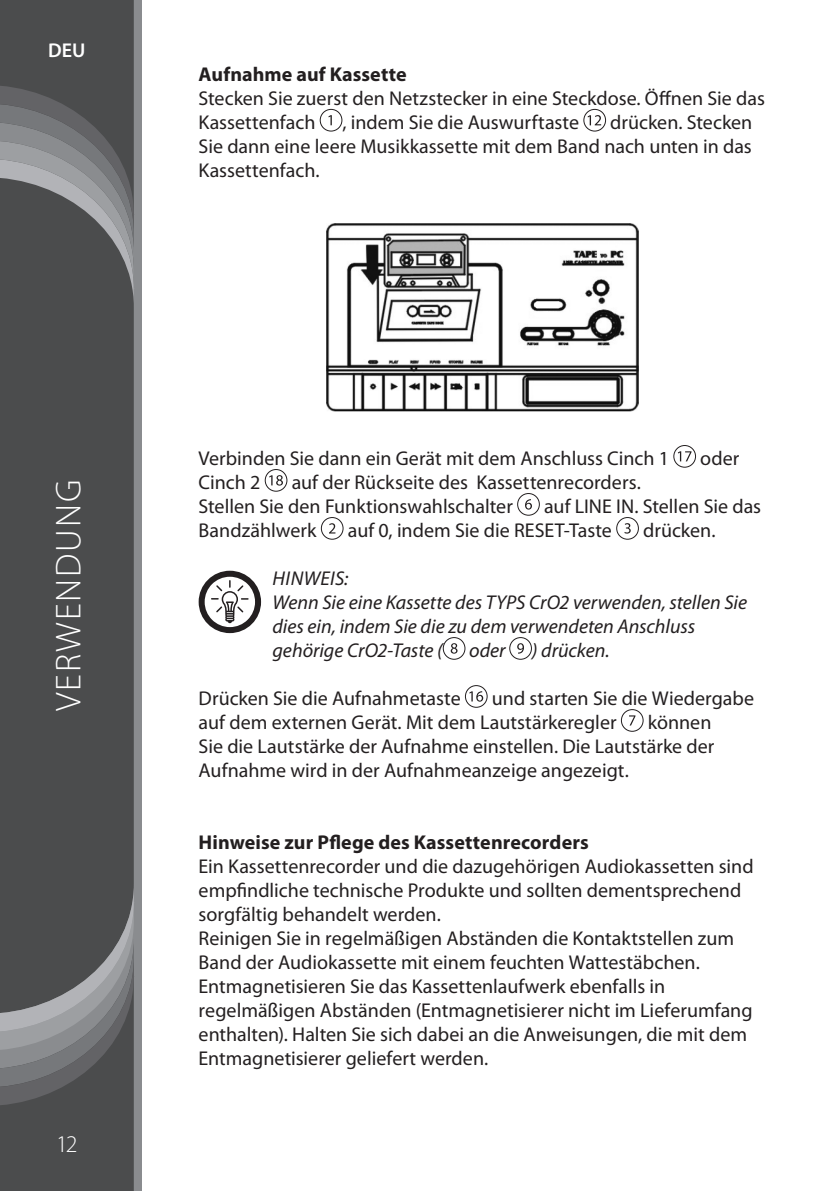
<style>
.page{position:relative;width:840px;height:1191px;background:#fff}
.page>*{position:absolute;margin:0;border:0;box-sizing:border-box;transform-origin:0 0}
.t1{font:300 36px "Myriad Pro";color:#fff}
.t2{font:300 24px "Myriad Pro";color:#fff}
.t3{font:20px/24px "Myriad Pro";color:#231f20}
.t4{font:italic 20px/24px "Myriad Pro";color:#231f20}
.t5{font:700 20px "Myriad Pro";letter-spacing:.005em;color:#231f20}
.t6{font:600 20px "Myriad Pro";color:#fff}
</style>
<div class="page">
<div style="left:0;top:0;width:142px;height:1191px;background:#8a8c8f"></div>
<div style="left:0;top:307px;width:134px;height:577px;background:#4b4c4d"></div>
<svg style="left:0;top:0;width:134px;height:307px;background:#5d5e60"></svg>
<svg style="left:0;top:884px;width:134px;height:307px;background:#5d5e60"></svg>
<svg style="left:320px;top:109px;width:22px;height:22px"></svg>
<div style="left:319px;top:109px;width:23px;height:23px;border:1px solid #231f20;border-radius:50%"></div>
<svg style="left:328px;top:115px;width:3px;height:10px"></svg>
<svg style="left:583px;top:109px;width:22px;height:22px"></svg>
<div style="left:583px;top:109px;width:22px;height:23px;border:1px solid #231f20;border-radius:50%"></div>
<svg style="left:587px;top:115px;width:14px;height:10px"></svg>
<img style="left:326px;top:223px;width:313px;height:189px">
<svg style="left:673px;top:445px;width:22px;height:22px"></svg>
<div style="left:673px;top:445px;width:22px;height:23px;border:1px solid #231f20;border-radius:50%"></div>
<svg style="left:677px;top:451px;width:14px;height:10px"></svg>
<svg style="left:265px;top:469px;width:22px;height:22px"></svg>
<div style="left:264px;top:469px;width:23px;height:23px;border:1px solid #231f20;border-radius:50%"></div>
<svg style="left:269px;top:475px;width:14px;height:10px"></svg>
<svg style="left:517px;top:493px;width:22px;height:22px"></svg>
<div style="left:517px;top:493px;width:22px;height:23px;border:1px solid #231f20;border-radius:50%"></div>
<svg style="left:524px;top:499px;width:7px;height:10px"></svg>
<svg style="left:321px;top:517px;width:22px;height:22px"></svg>
<div style="left:321px;top:517px;width:22px;height:23px;border:1px solid #231f20;border-radius:50%"></div>
<svg style="left:329px;top:523px;width:6px;height:10px"></svg>
<svg style="left:616px;top:517px;width:22px;height:22px"></svg>
<div style="left:616px;top:517px;width:22px;height:23px;border:1px solid #231f20;border-radius:50%"></div>
<svg style="left:624px;top:523px;width:6px;height:10px"></svg>
<svg style="left:198px;top:571px;width:63px;height:62px"></svg>
<div style="left:442px;top:637px;width:23px;height:23px;border:1px solid #231f20;border-radius:50%"></div>
<svg style="left:450px;top:643px;width:7px;height:10px"></svg>
<svg style="left:509px;top:637px;width:22px;height:22px"></svg>
<div style="left:509px;top:637px;width:22px;height:23px;border:1px solid #231f20;border-radius:50%"></div>
<svg style="left:517px;top:643px;width:6px;height:10px"></svg>
<svg style="left:465px;top:685px;width:22px;height:22px"></svg>
<div style="left:464px;top:685px;width:23px;height:23px;border:1px solid #231f20;border-radius:50%"></div>
<svg style="left:469px;top:691px;width:14px;height:10px"></svg>
<div style="left:620px;top:709px;width:23px;height:23px;border:1px solid #231f20;border-radius:50%"></div>
<svg style="left:629px;top:715px;width:6px;height:10px"></svg>
<p class="t6" style="left:48px;top:37px;width:39px">DEU</p>
<h1 class="t1" style="left:49px;top:711px;width:231px;rotate:-90deg">Verwendung</h1>
<p class="t2" style="left:56px;top:1131px;width:23px">12</p>
<p class="t5" style="left:198px;top:61px;width:209px">Aufnahme auf Kassette</p>
<p class="t3" style="left:198px;top:86px;width:567px">Stecken Sie zuerst den Netzstecker in eine Steckdose. Öffnen Sie das<br>Kassettenfach</p>
<p class="t3" style="left:342px;top:110px;width:238px">, indem Sie die Auswurftaste</p>
<p class="t3" style="left:198px;top:110px;width:555px;text-align:justify;text-indent:411px">drücken. Stecken Sie dann eine leere Musikkassette mit dem Band nach unten in das Kassettenfach.</p>
<p class="t3" style="left:198px;top:446px;width:471px">Verbinden Sie dann ein Gerät mit dem Anschluss Cinch 1</p>
<p class="t3" style="left:700px;top:446px;width:41px">oder</p>
<p class="t3" style="left:198px;top:470px;width:63px">Cinch 2</p>
<p class="t3" style="left:198px;top:470px;width:443px;text-indent:93px">auf der Rückseite des Kassettenrecorders.<br>Stellen Sie den Funktionswahlschalter</p>
<p class="t3" style="left:543px;top:494px;width:218px">auf LINE IN. Stellen Sie das</p>
<p class="t3" style="left:198px;top:518px;width:119px">Bandzählwerk</p>
<p class="t3" style="left:347px;top:518px;width:265px">auf 0, indem Sie die RESET-Taste</p>
<p class="t3" style="left:642px;top:518px;width:74px">drücken.</p>
<p class="t4" style="left:272px;top:566px;width:476px">HINWEIS:<br>Wenn Sie eine Kassette des TYPS CrO2 verwenden, stellen Sie dies ein, indem Sie die zu dem verwendeten Anschluss gehörige CrO2-Taste (</p>
<p class="t4" style="left:469px;top:638px;width:38px">oder</p>
<p class="t4" style="left:531px;top:638px;width:79px">) drücken.</p>
<p class="t3" style="left:198px;top:686px;width:263px">Drücken Sie die Aufnahmetaste</p>
<p class="t3" style="left:198px;top:686px;width:556px;text-indent:293px">und starten Sie die Wiedergabe auf dem externen Gerät. Mit dem Lautstärkeregler</p>
<p class="t3" style="left:198px;top:710px;width:517px;text-indent:449px">können<br>Sie die Lautstärke der Aufnahme einstellen. Die Lautstärke der<br>Aufnahme wird in der Aufnahmeanzeige angezeigt.</p>
<p class="t5" style="left:198px;top:829px;width:391px">Hinweise zur Pflege des Kassettenrecorders</p>
<p class="t3" style="left:198px;top:854px;width:556px">Ein Kassettenrecorder und die dazugehörigen Audiokassetten sind empfindliche technische Produkte und sollten dementsprechend sorgfältig behandelt werden.<br>Reinigen Sie in regelmäßigen Abständen die Kontaktstellen zum Band der Audiokassette mit einem feuchten Wattestäbchen.<br>Entmagnetisieren Sie das Kassettenlaufwerk ebenfalls in regelmäßigen Abständen (Entmagnetisierer nicht im Lieferumfang enthalten). Halten Sie sich dabei an die Anweisungen, die mit dem Entmagnetisierer geliefert werden.</p>
</div>
